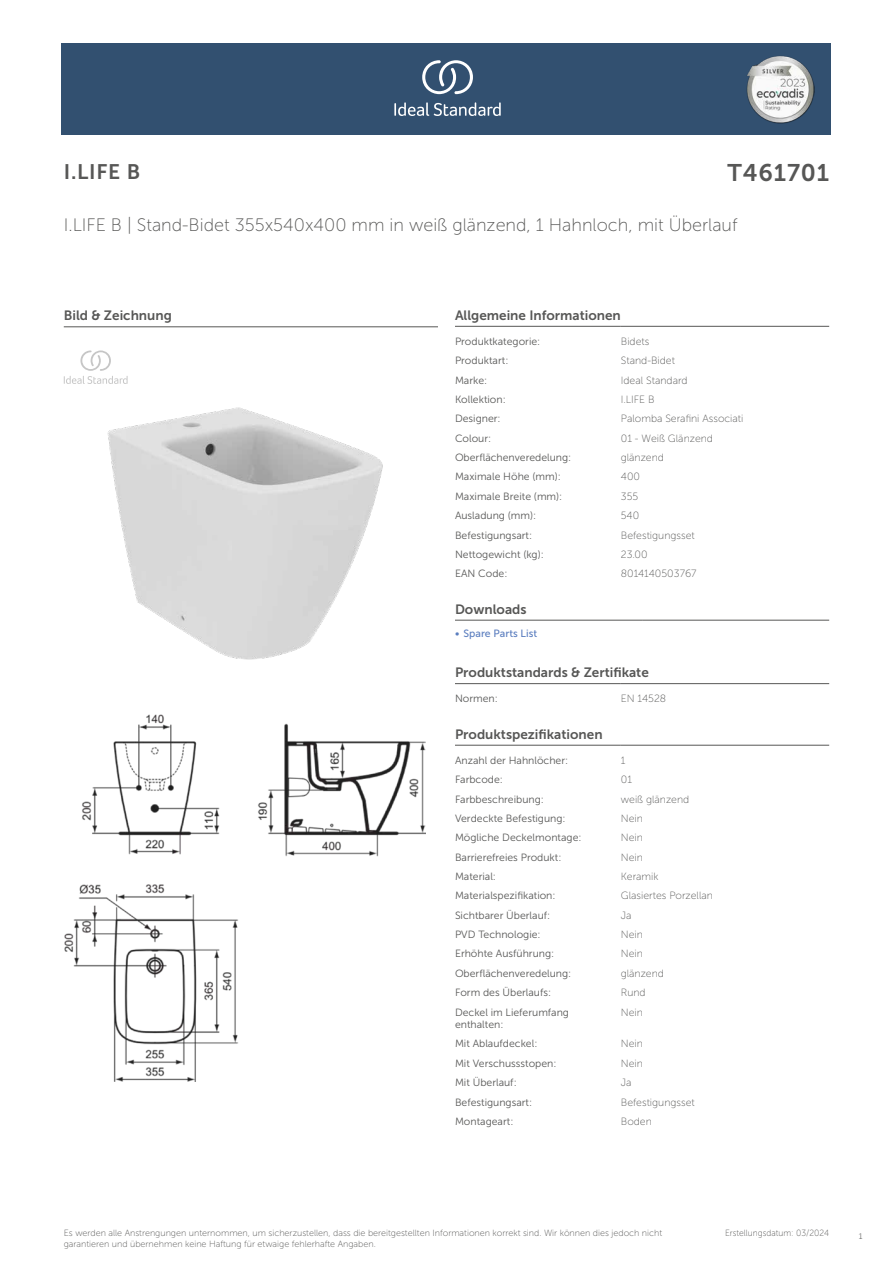
<style>
.page{position:relative;width:893px;height:1263px;background:#fff}
.page>*{position:absolute;margin:0;border:0;box-sizing:border-box;transform-origin:0 0}
.t1{font:24px "Museo Sans 700";letter-spacing:.035em;color:#575756}
.t2{font:21px "Museo Sans 700";color:#575756}
.t3{font:18px "Museo Sans 100";color:#575756}
.t4{font:13.5px "Museo Sans 700";color:#575756}
.t5{font:10.5px/12.6px "Museo Sans 300";color:#575756}
.t6{font:10.5px "Museo Sans 100";color:#575756}
.t7{font:10.5px "Museo Sans 500";color:#5b7ebf}
.t8{font:9px/10.8px "Museo Sans 100";color:#575756}
.t9{font:9px "Museo Sans 100";color:#575756;scale:.95 1}
.t10{font:300 9px "Calibri";color:#575756;scale:.95 1}
</style>
<div class="page">
<div style="left:62px;top:43px;width:769px;height:91px;background:#325070"></div>
<hr style="left:455px;top:326px;width:166px;height:1px;background:#575756">
<hr style="left:621px;top:326px;width:208px;height:1px;background:#575756">
<hr style="left:455px;top:620px;width:187px;height:1px;background:#575756">
<hr style="left:642px;top:620px;width:187px;height:1px;background:#575756">
<hr style="left:455px;top:683px;width:166px;height:1px;background:#575756">
<hr style="left:621px;top:683px;width:208px;height:1px;background:#575756">
<hr style="left:455px;top:745px;width:166px;height:1px;background:#575756">
<hr style="left:621px;top:745px;width:208px;height:1px;background:#575756">
<img style="left:64px;top:714px;width:361px;height:368px">
<hr style="left:64px;top:327px;width:374px;height:1px;background:#575756">
<svg style="left:64px;top:350px;width:64px;height:34px"></svg>
<img style="left:107px;top:407px;width:275px;height:253px">
<svg style="left:394px;top:102px;width:107px;height:14px"></svg>
<svg style="left:422px;top:60px;width:51px;height:34px"></svg>
<img style="left:746px;top:56px;width:68px;height:67px">
<h2 class="t2" style="left:64px;top:160px;width:78px">I.LIFE B</h2>
<h1 class="t1" style="left:727px;top:160px;width:103px">T461701</h1>
<h3 class="t3" style="left:64px;top:215px;width:675px">I.LIFE B | Stand-Bidet 355x540x400 mm in weiß glänzend, 1 Hahnloch, mit Überlauf</h3>
<p class="t4" style="left:64px;top:308px;width:110px">Bild &amp; Zeichnung</p>
<p class="t4" style="left:455px;top:308px;width:167px">Allgemeine Informationen</p>
<p class="t5" style="left:455px;top:335px;width:87px">Produktkategorie:</p>
<p class="t6" style="left:621px;top:336px;width:30px">Bidets</p>
<p class="t5" style="left:455px;top:354px;width:55px">Produktart:</p>
<p class="t6" style="left:621px;top:355px;width:56px">Stand-Bidet</p>
<p class="t5" style="left:455px;top:374px;width:34px">Marke:</p>
<p class="t6" style="left:621px;top:374px;width:68px">Ideal Standard</p>
<p class="t5" style="left:455px;top:393px;width:52px">Kollektion:</p>
<p class="t6" style="left:621px;top:394px;width:35px">I.LIFE B</p>
<p class="t5" style="left:455px;top:413px;width:47px">Designer:</p>
<p class="t6" style="left:621px;top:413px;width:124px">Palomba Serafini Associati</p>
<p class="t5" style="left:455px;top:432px;width:38px">Colour:</p>
<p class="t6" style="left:621px;top:433px;width:94px">01 - Weiß Glänzend</p>
<p class="t5" style="left:455px;top:451px;width:118px">Oberflächenveredelung:</p>
<p class="t6" style="left:621px;top:452px;width:45px">glänzend</p>
<p class="t5" style="left:455px;top:471px;width:107px">Maximale Höhe (mm):</p>
<p class="t6" style="left:621px;top:471px;width:21px">400</p>
<p class="t5" style="left:455px;top:490px;width:109px">Maximale Breite (mm):</p>
<p class="t6" style="left:621px;top:491px;width:19px">355</p>
<p class="t5" style="left:455px;top:509px;width:83px">Ausladung (mm):</p>
<p class="t6" style="left:621px;top:510px;width:20px">540</p>
<p class="t5" style="left:455px;top:529px;width:79px">Befestigungsart:</p>
<p class="t6" style="left:621px;top:529px;width:75px">Befestigungsset</p>
<p class="t5" style="left:455px;top:548px;width:90px">Nettogewicht (kg):</p>
<p class="t6" style="left:621px;top:549px;width:28px">23.00</p>
<p class="t5" style="left:455px;top:567px;width:54px">EAN Code:</p>
<p class="t6" style="left:621px;top:568px;width:77px">8014140503767</p>
<p class="t4" style="left:455px;top:602px;width:73px">Downloads</p>
<p class="t7" style="left:455px;top:627px;width:84px">• Spare Parts List</p>
<p class="t4" style="left:455px;top:665px;width:195px">Produktstandards &amp; Zertifikate</p>
<p class="t5" style="left:455px;top:692px;width:44px">Normen:</p>
<p class="t6" style="left:621px;top:693px;width:47px">EN 14528</p>
<p class="t4" style="left:455px;top:727px;width:149px">Produktspezifikationen</p>
<p class="t5" style="left:455px;top:754px;width:115px">Anzahl der Hahnlöcher:</p>
<p class="t6" style="left:621px;top:755px;width:6px">1</p>
<p class="t5" style="left:455px;top:773px;width:49px">Farbcode:</p>
<p class="t6" style="left:621px;top:774px;width:13px">01</p>
<p class="t5" style="left:455px;top:793px;width:90px">Farbbeschreibung:</p>
<p class="t6" style="left:621px;top:793px;width:70px">weiß glänzend</p>
<p class="t5" style="left:455px;top:812px;width:112px">Verdeckte Befestigung:</p>
<p class="t6" style="left:621px;top:813px;width:24px">Nein</p>
<p class="t5" style="left:455px;top:831px;width:128px">Mögliche Deckelmontage:</p>
<p class="t6" style="left:621px;top:832px;width:24px">Nein</p>
<p class="t5" style="left:455px;top:851px;width:108px">Barrierefreies Produkt:</p>
<p class="t6" style="left:621px;top:851px;width:24px">Nein</p>
<p class="t5" style="left:455px;top:870px;width:43px">Material:</p>
<p class="t6" style="left:621px;top:871px;width:39px">Keramik</p>
<p class="t5" style="left:455px;top:889px;width:102px">Materialspezifikation:</p>
<p class="t6" style="left:621px;top:890px;width:94px">Glasiertes Porzellan</p>
<p class="t5" style="left:455px;top:909px;width:97px">Sichtbarer Überlauf:</p>
<p class="t6" style="left:621px;top:909px;width:12px">Ja</p>
<p class="t5" style="left:455px;top:928px;width:87px">PVD Technologie:</p>
<p class="t6" style="left:621px;top:929px;width:24px">Nein</p>
<p class="t5" style="left:455px;top:947px;width:101px">Erhöhte Ausführung:</p>
<p class="t6" style="left:621px;top:948px;width:24px">Nein</p>
<p class="t5" style="left:455px;top:967px;width:118px">Oberflächenveredelung:</p>
<p class="t6" style="left:621px;top:967px;width:45px">glänzend</p>
<p class="t5" style="left:455px;top:986px;width:98px">Form des Überlaufs:</p>
<p class="t6" style="left:621px;top:987px;width:26px">Rund</p>
<p class="t5" style="left:455px;top:1006px;width:116px">Deckel im Lieferumfang enthalten:</p>
<p class="t6" style="left:621px;top:1006px;width:24px">Nein</p>
<p class="t5" style="left:455px;top:1037px;width:84px">Mit Ablaufdeckel:</p>
<p class="t6" style="left:621px;top:1038px;width:24px">Nein</p>
<p class="t5" style="left:455px;top:1057px;width:103px">Mit Verschussstopen:</p>
<p class="t6" style="left:621px;top:1057px;width:24px">Nein</p>
<p class="t5" style="left:455px;top:1076px;width:63px">Mit Überlauf:</p>
<p class="t6" style="left:621px;top:1077px;width:12px">Ja</p>
<p class="t5" style="left:455px;top:1096px;width:79px">Befestigungsart:</p>
<p class="t6" style="left:621px;top:1096px;width:75px">Befestigungsset</p>
<p class="t5" style="left:455px;top:1115px;width:60px">Montageart:</p>
<p class="t6" style="left:621px;top:1116px;width:33px">Boden</p>
<p class="t8" style="left:64px;top:1227px;width:600px">Es werden alle Anstrengungen unternommen, um sicherzustellen, dass die bereitgestellten Informationen korrekt sind. Wir können dies jedoch nicht garantieren und übernehmen keine Haftung für etwaige fehlerhafte Angaben.</p>
<p class="t9" style="left:725px;top:1228px;width:111px">Erstellungsdatum: 03/2024</p>
<p class="t10" style="left:858px;top:1230px;width:6px">1</p>
</div>
